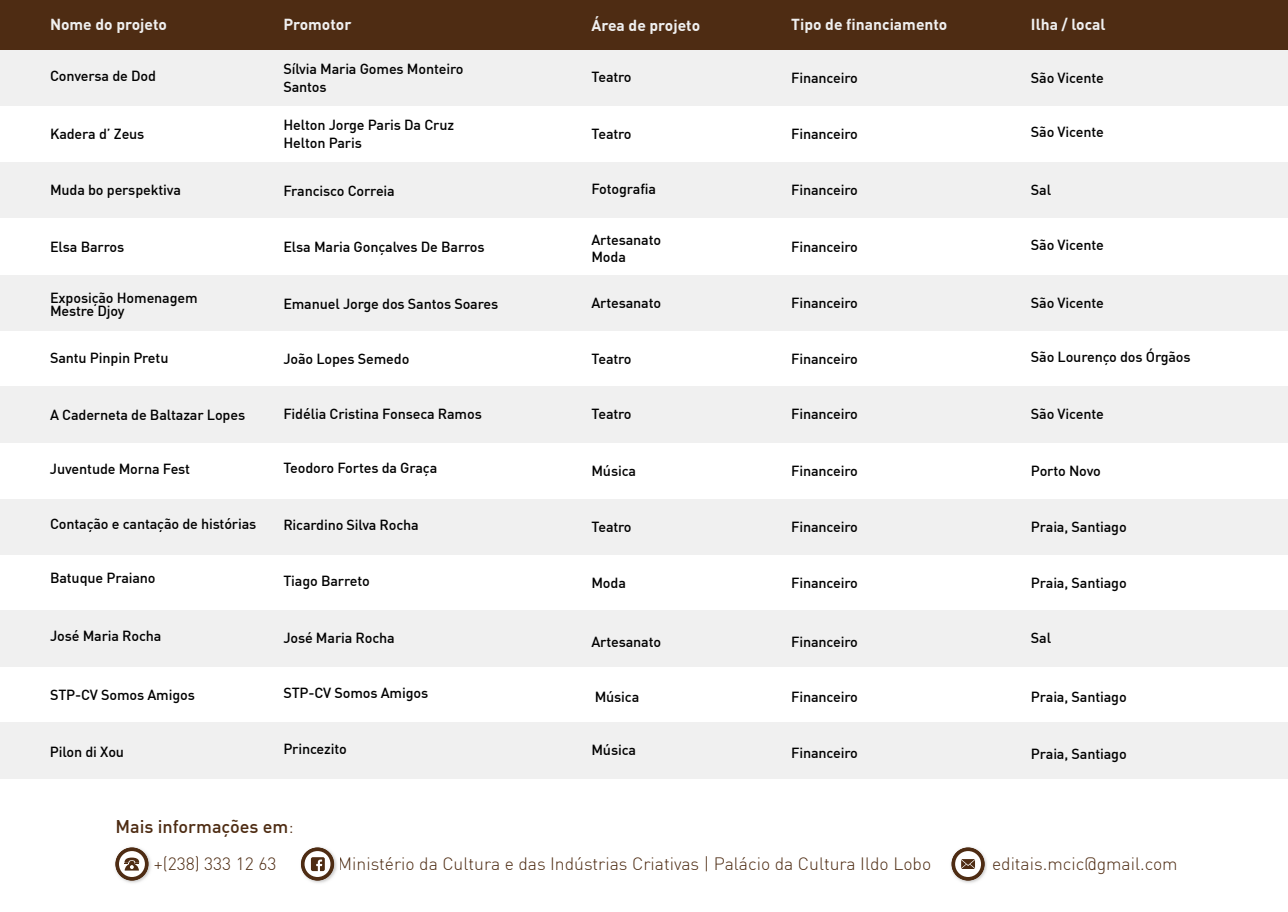
<style>
.page{position:relative;width:1288px;height:912px;background:#fff}
.page>*{position:absolute;margin:0;border:0;box-sizing:border-box;transform-origin:0 0}
.t1{font:500 18.06px "DIN Pro";color:#4e2c13}
.t2{font:300 17.56px "DIN Pro";color:#4e2c13}
.t3{font:700 15.62px "DIN Pro";color:#f0f0f0}
.t4{font:500 14.38px/17.2px "DIN Pro";letter-spacing:-.01em;color:#000}
.s1{font-weight:300}
</style>
<div class="page">
<div style="left:0;top:0;width:1288px;height:50px;background:#4e2c13"></div>
<div style="left:0;top:50px;width:1288px;height:56px;background:#f0f0f0"></div>
<div style="left:0;top:162px;width:1288px;height:57px;background:#f0f0f0"></div>
<div style="left:0;top:275px;width:1288px;height:56px;background:#f0f0f0"></div>
<div style="left:0;top:386px;width:1288px;height:57px;background:#f0f0f0"></div>
<div style="left:0;top:499px;width:1288px;height:56px;background:#f0f0f0"></div>
<div style="left:0;top:610px;width:1288px;height:57px;background:#f0f0f0"></div>
<img style="left:123px;top:856px;width:28px;height:27px">
<svg style="left:115px;top:847px;width:33px;height:33px"></svg>
<img style="left:959px;top:880px;width:20px;height:3px">
<svg style="left:951px;top:847px;width:36px;height:33px"></svg>
<img style="left:300px;top:856px;width:37px;height:27px">
<svg style="left:301px;top:847px;width:33px;height:33px"></svg>
<div style="left:0;top:722px;width:1288px;height:56px;background:#f0f0f0"></div>
<p class="t3" style="left:50px;top:14px;width:118px">Nome do projeto</p>
<p class="t3" style="left:283px;top:14px;width:70px">Promotor</p>
<p class="t3" style="left:591px;top:15px;width:110px">Área de projeto</p>
<p class="t3" style="left:791px;top:14px;width:158px">Tipo de financiamento</p>
<p class="t3" style="left:1031px;top:14px;width:76px">Ilha / local</p>
<p class="t4" style="left:50px;top:67px;width:108px">Conversa de Dod</p>
<p class="t4" style="left:283px;top:60px;width:182px">Sílvia Maria Gomes Monteiro<br>Santos</p>
<p class="t4" style="left:591px;top:67px;width:42px">Teatro</p>
<p class="t4" style="left:791px;top:68px;width:68px">Financeiro</p>
<p class="t4" style="left:1031px;top:68px;width:74px">São Vicente</p>
<p class="t4" style="left:50px;top:125px;width:96px">Kadera d’ Zeus</p>
<p class="t4" style="left:283px;top:116px;width:172px">Helton Jorge Paris Da Cruz<br>Helton Paris</p>
<p class="t4" style="left:591px;top:125px;width:42px">Teatro</p>
<p class="t4" style="left:791px;top:125px;width:68px">Financeiro</p>
<p class="t4" style="left:1031px;top:123px;width:74px">São Vicente</p>
<p class="t4" style="left:50px;top:181px;width:132px">Muda bo perspektiva</p>
<p class="t4" style="left:283px;top:182px;width:113px">Francisco Correia</p>
<p class="t4" style="left:591px;top:180px;width:66px">Fotografia</p>
<p class="t4" style="left:791px;top:181px;width:68px">Financeiro</p>
<p class="t4" style="left:1031px;top:181px;width:22px">Sal</p>
<p class="t4" style="left:50px;top:238px;width:76px">Elsa Barros</p>
<p class="t4" style="left:283px;top:237px;width:203px">Elsa Maria Gonçalves De Barros</p>
<p class="t4" style="left:591px;top:230px;width:71px">Artesanato<br>Moda</p>
<p class="t4" style="left:791px;top:237px;width:68px">Financeiro</p>
<p class="t4" style="left:1031px;top:236px;width:74px">São Vicente</p>
<p class="t4" style="left:50px;top:291px;width:149px;line-height:13.1px">Exposição Homenagem<br>Mestre Djoy</p>
<p class="t4" style="left:283px;top:295px;width:216px">Emanuel Jorge dos Santos Soares</p>
<p class="t4" style="left:591px;top:293px;width:71px">Artesanato</p>
<p class="t4" style="left:791px;top:293px;width:68px">Financeiro</p>
<p class="t4" style="left:1031px;top:293px;width:74px">São Vicente</p>
<p class="t4" style="left:50px;top:348px;width:120px">Santu Pinpin Pretu</p>
<p class="t4" style="left:283px;top:350px;width:128px">João Lopes Semedo</p>
<p class="t4" style="left:591px;top:350px;width:42px">Teatro</p>
<p class="t4" style="left:791px;top:350px;width:68px">Financeiro</p>
<p class="t4" style="left:1031px;top:347px;width:161px">São Lourenço dos Órgãos</p>
<p class="t4" style="left:50px;top:405px;width:197px">A Caderneta de Baltazar Lopes</p>
<p class="t4" style="left:283px;top:405px;width:200px">Fidélia Cristina Fonseca Ramos</p>
<p class="t4" style="left:591px;top:405px;width:42px">Teatro</p>
<p class="t4" style="left:791px;top:405px;width:68px">Financeiro</p>
<p class="t4" style="left:1031px;top:405px;width:74px">São Vicente</p>
<p class="t4" style="left:50px;top:459px;width:142px">Juventude Morna Fest</p>
<p class="t4" style="left:283px;top:459px;width:155px">Teodoro Fortes da Graça</p>
<p class="t4" style="left:591px;top:461px;width:46px">Música</p>
<p class="t4" style="left:791px;top:461px;width:68px">Financeiro</p>
<p class="t4" style="left:1031px;top:461px;width:71px">Porto Novo</p>
<p class="t4" style="left:50px;top:514px;width:208px">Contação e cantação de histórias</p>
<p class="t4" style="left:283px;top:516px;width:137px">Ricardino Silva Rocha</p>
<p class="t4" style="left:591px;top:517px;width:42px">Teatro</p>
<p class="t4" style="left:791px;top:517px;width:68px">Financeiro</p>
<p class="t4" style="left:1031px;top:517px;width:97px">Praia, Santiago</p>
<p class="t4" style="left:50px;top:569px;width:107px">Batuque Praiano</p>
<p class="t4" style="left:283px;top:572px;width:88px">Tiago Barreto</p>
<p class="t4" style="left:591px;top:574px;width:36px">Moda</p>
<p class="t4" style="left:791px;top:574px;width:68px">Financeiro</p>
<p class="t4" style="left:1031px;top:574px;width:97px">Praia, Santiago</p>
<p class="t4" style="left:50px;top:626px;width:113px">José Maria Rocha</p>
<p class="t4" style="left:283px;top:628px;width:113px">José Maria Rocha</p>
<p class="t4" style="left:591px;top:632px;width:71px">Artesanato</p>
<p class="t4" style="left:791px;top:632px;width:68px">Financeiro</p>
<p class="t4" style="left:1031px;top:628px;width:22px">Sal</p>
<p class="t4" style="left:50px;top:686px;width:146px">STP-CV Somos Amigos</p>
<p class="t4" style="left:283px;top:683px;width:146px">STP-CV Somos Amigos</p>
<p class="t4" style="left:595px;top:688px;width:46px">Música</p>
<p class="t4" style="left:791px;top:688px;width:68px">Financeiro</p>
<p class="t4" style="left:1031px;top:688px;width:97px">Praia, Santiago</p>
<p class="t4" style="left:50px;top:742px;width:76px">Pilon di Xou</p>
<p class="t4" style="left:283px;top:740px;width:65px">Princezito</p>
<p class="t4" style="left:591px;top:740px;width:46px">Música</p>
<p class="t4" style="left:791px;top:744px;width:68px">Financeiro</p>
<p class="t4" style="left:1031px;top:744px;width:97px">Praia, Santiago</p>
<p class="t1" style="left:115px;top:815px;width:180px">Mais informações em<span class="s1">:</span></p>
<p class="t2" style="left:154px;top:852px;width:124px">+(238) 333 12 63</p>
<p class="t2" style="left:338px;top:852px;width:595px">Ministério da Cultura e das Indústrias Criativas | Palácio da Cultura Ildo Lobo</p>
<p class="t2" style="left:992px;top:852px;width:187px">editais.mcic@gmail.com</p>
</div>
